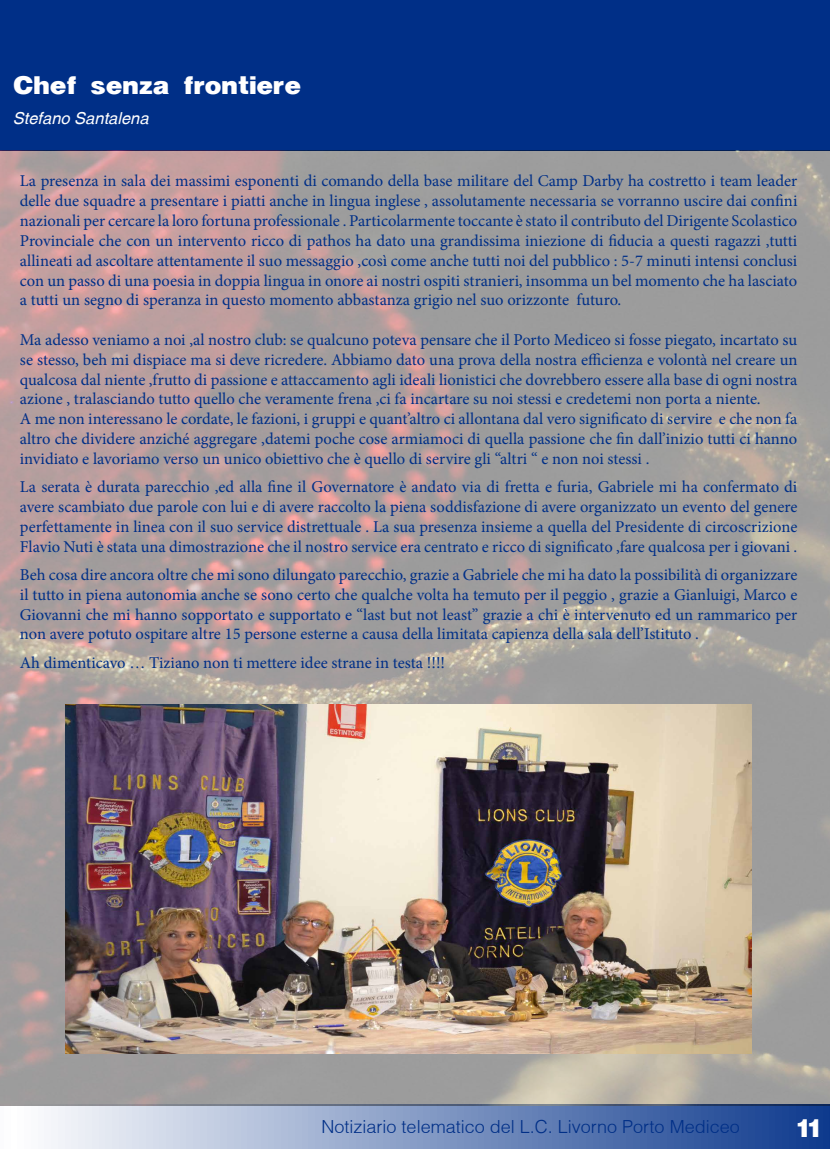
<style>
.page{position:relative;width:830px;height:1149px;background:#fff}
.page>*{position:absolute;margin:0;border:0;box-sizing:border-box;transform-origin:0 0}
.t1{font:27px "Helvetica Black cyr Bold";color:#fff}
.t2{font:300 18px "Helvetica";color:#002f87}
.t3{font:16.5px/19.8px "Minion Pro";color:#002f87;text-align:justify}
.t4{font:italic 16.5px "Helvetica cyr";color:#fff}
</style>
<div class="page">
<svg style="left:0;top:1104px;width:829px;height:44px;background:#869bc3"></svg>
<div style="left:0;top:0;width:829px;height:150px;background:#002f87"></div>
<img style="left:0;top:150px;width:829px;height:954px">
<img style="left:65px;top:704px;width:686px;height:348px">
<h1 class="t1" style="left:13px;top:71px;width:290px">Chef senza frontiere</h1>
<p class="t4" style="left:13px;top:109px;width:137px">Stefano Santalena</p>
<p class="t3" style="left:20px;top:171px;width:778px">La presenza in sala dei massimi esponenti di comando della base militare del Camp Darby ha costretto i team leader delle due squadre a presentare i piatti anche in lingua inglese , assolutamente necessaria se vorranno uscire dai confini nazionali per cercare la loro fortuna professionale . Particolarmente toccante è stato il contributo del Dirigente Scolastico Provinciale che con un intervento ricco di pathos ha dato una grandissima iniezione di fiducia a questi ragazzi ,tutti allineati ad ascoltare attentamente il suo messaggio ,così come anche tutti noi del pubblico : 5-7 minuti intensi conclusi con un passo di una poesia in doppia lingua in onore ai nostri ospiti stranieri, insomma un bel momento che ha lasciato a tutti un segno di speranza in questo momento abbastanza grigio nel suo orizzonte futuro.</p>
<p class="t3" style="left:20px;top:330px;width:778px;text-align:left">Ma adesso veniamo a noi ,al nostro club: se qualcuno poteva pensare che il Porto Mediceo si fosse piegato, incartato su se stesso, beh mi dispiace ma si deve ricredere. Abbiamo dato una prova della nostra efficienza e volontà nel creare un qualcosa dal niente ,frutto di passione e attaccamento agli ideali lionistici che dovrebbero essere alla base di ogni nostra azione , tralasciando tutto quello che veramente frena ,ci fa incartare su noi stessi e credetemi non porta a niente.<br>A me non interessano le cordate, le fazioni, i gruppi e quant’altro ci allontana dal vero significato di servire e che non fa altro che dividere anziché aggregare ,datemi poche cose armiamoci di quella passione che fin dall’inizio tutti ci hanno invidiato e lavoriamo verso un unico obiettivo che è quello di servire gli “altri “ e non noi stessi .</p>
<p class="t3" style="left:20px;top:477px;width:778px">La serata è durata parecchio ,ed alla fine il Governatore è andato via di fretta e furia, Gabriele mi ha confermato di avere scambiato due parole con lui e di avere raccolto la piena soddisfazione di avere organizzato un evento del genere perfettamente in linea con il suo service distrettuale . La sua presenza insieme a quella del Presidente di circoscrizione Flavio Nuti è stata una dimostrazione che il nostro service era centrato e ricco di significato ,fare qualcosa per i giovani .</p>
<p class="t3" style="left:20px;top:564px;width:778px">Beh cosa dire ancora oltre che mi sono dilungato parecchio, grazie a Gabriele che mi ha dato la possibilità di organizzare il tutto in piena autonomia anche se sono certo che qualche volta ha temuto per il peggio , grazie a Gianluigi, Marco e Giovanni che mi hanno sopportato e supportato e “last but not least” grazie a chi è intervenuto ed un rammarico per non avere potuto ospitare altre 15 persone esterne a causa della limitata capienza della sala dell’Istituto .</p>
<p class="t3" style="left:20px;top:652px;width:426px">Ah dimenticavo … Tiziano non ti mettere idee strane in testa !!!!</p>
<p class="t2" style="left:321px;top:1114px;width:419px">Notiziario telematico del L.C. Livorno Porto Mediceo</p>
<h1 class="t1" style="left:796px;top:1114px;width:24px">11</h1>
</div>
